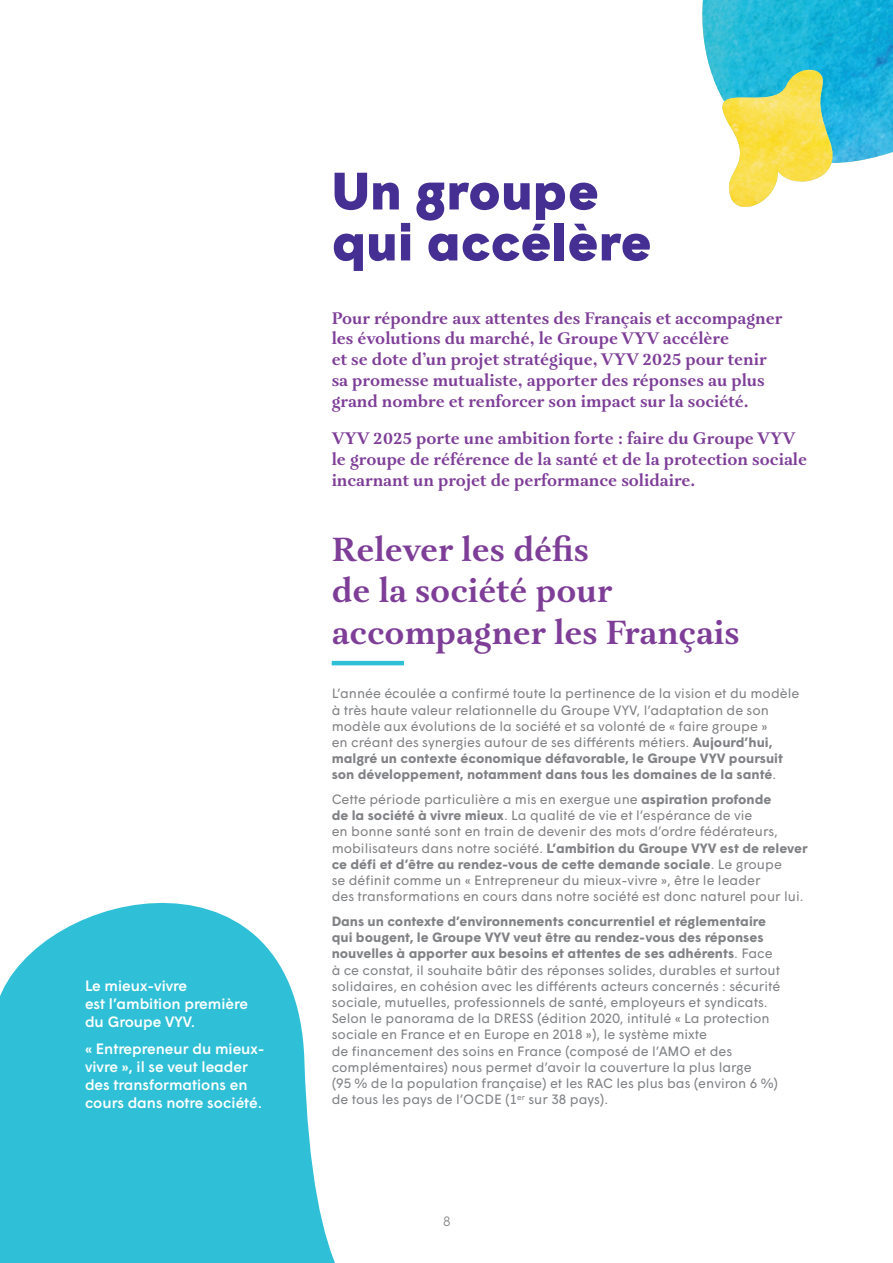
<style>
.page{position:relative;width:893px;height:1263px;background:#fff}
.page>*{position:absolute;margin:0;border:0;box-sizing:border-box;transform-origin:0 0}
.t1{font:900 52.5px/51px "Wigrum";color:#452f92}
.t2{font:700 34.5px/41.4px "Aria Text G1";color:#7e3e98}
.t3{font:700 17.25px/20.7px "Aria Text G1";color:#7e3e98}
.t4{font:500 15px/18px "Wigrum";color:#fff}
.t5{font:13.5px/16.2px "Wigrum";color:#808285}
.t6{font:300 13.5px "Wigrum";color:#808285}
.s1{font-weight:700}
</style>
<div class="page">
<img style="left:702px;top:0;width:191px;height:163px">
<svg style="left:702px;top:65px;width:144px;height:98px"></svg>
<img style="left:712px;top:70px;width:134px;height:137px">
<svg style="left:0;top:902px;width:335px;height:361px;background:#4cc9dc"></svg>
<hr style="left:332px;top:661px;width:72px;height:4px;background:#2fc0d7">
<p class="t4" style="left:85px;top:976px;width:165px">Le mieux-vivre<br>est l’ambition première du Groupe VYV.</p>
<p class="t4" style="left:85px;top:1038px;width:181px">« Entrepreneur du mieux&shy;vivre », il se veut leader des transformations en cours dans notre société.</p>
<h1 class="t1" style="left:332px;top:162px;width:322px">Un groupe qui accélère</h1>
<p class="t3" style="left:332px;top:309px;width:452px">Pour répondre aux attentes des Français et accompagner les évolutions du marché, le Groupe VYV accélère<br>et se dote d’un projet stratégique, VYV 2025 pour tenir sa promesse mutualiste, apporter des réponses au plus grand nombre et renforcer son impact sur la société.</p>
<p class="t3" style="left:332px;top:429px;width:477px">VYV 2025 porte une ambition forte : faire du Groupe VYV le groupe de référence de la santé et de la protection sociale incarnant un projet de performance solidaire.</p>
<h2 class="t2" style="left:332px;top:531px;width:409px">Relever les défis<br>de la société pour accompagner les Français</h2>
<p class="t5" style="left:332px;top:684px;width:469px">L’année écoulée a confirmé toute la pertinence de la vision et du modèle à très haute valeur relationnelle du Groupe VYV, l’adaptation de son modèle aux évolutions de la société et sa volonté de « faire groupe »<br>en créant des synergies autour de ses différents métiers. <span class="s1">Aujourd’hui, malgré un contexte économique défavorable, le Groupe VYV poursuit son développement, notamment dans tous les domaines de la santé</span>.</p>
<p class="t5" style="left:332px;top:790px;width:478px">Cette période particulière a mis en exergue une <span class="s1">aspiration profonde<br>de la société à vivre mieux</span>. La qualité de vie et l’espérance de vie<br>en bonne santé sont en train de devenir des mots d’ordre fédérateurs, mobilisateurs dans notre société. <span class="s1">L’ambition du Groupe VYV est de relever ce défi et d’être au rendez-vous de cette demande sociale</span>. Le groupe<br>se définit comme un « Entrepreneur du mieux-vivre », être le leader<br>des transformations en cours dans notre société est donc naturel pour lui.</p>
<p class="t5" style="left:332px;top:912px;width:450px"><span class="s1">Dans un contexte d’environnements concurrentiel et réglementaire qui bougent, le Groupe VYV veut être au rendez-vous des réponses nouvelles à apporter aux besoins et attentes de ses adhérents</span>. Face à ce constat, il souhaite bâtir des réponses solides, durables et surtout solidaires, en cohésion avec les différents acteurs concernés : sécurité sociale, mutuelles, professionnels de santé, employeurs et syndicats.<br>Selon le panorama de la DRESS (édition 2020, intitulé « La protection sociale en France et en Europe en 2018 »), le système mixte<br>de financement des soins en France (composé de l’AMO et des complémentaires) nous permet d’avoir la couverture la plus large<br>(95 % de la population française) et les RAC les plus bas (environ 6 %) de tous les pays de l’OCDE (1<sup>er</sup> sur 38 pays).</p>
<p class="t6" style="left:443px;top:1211px;width:9px">8</p>
</div>
